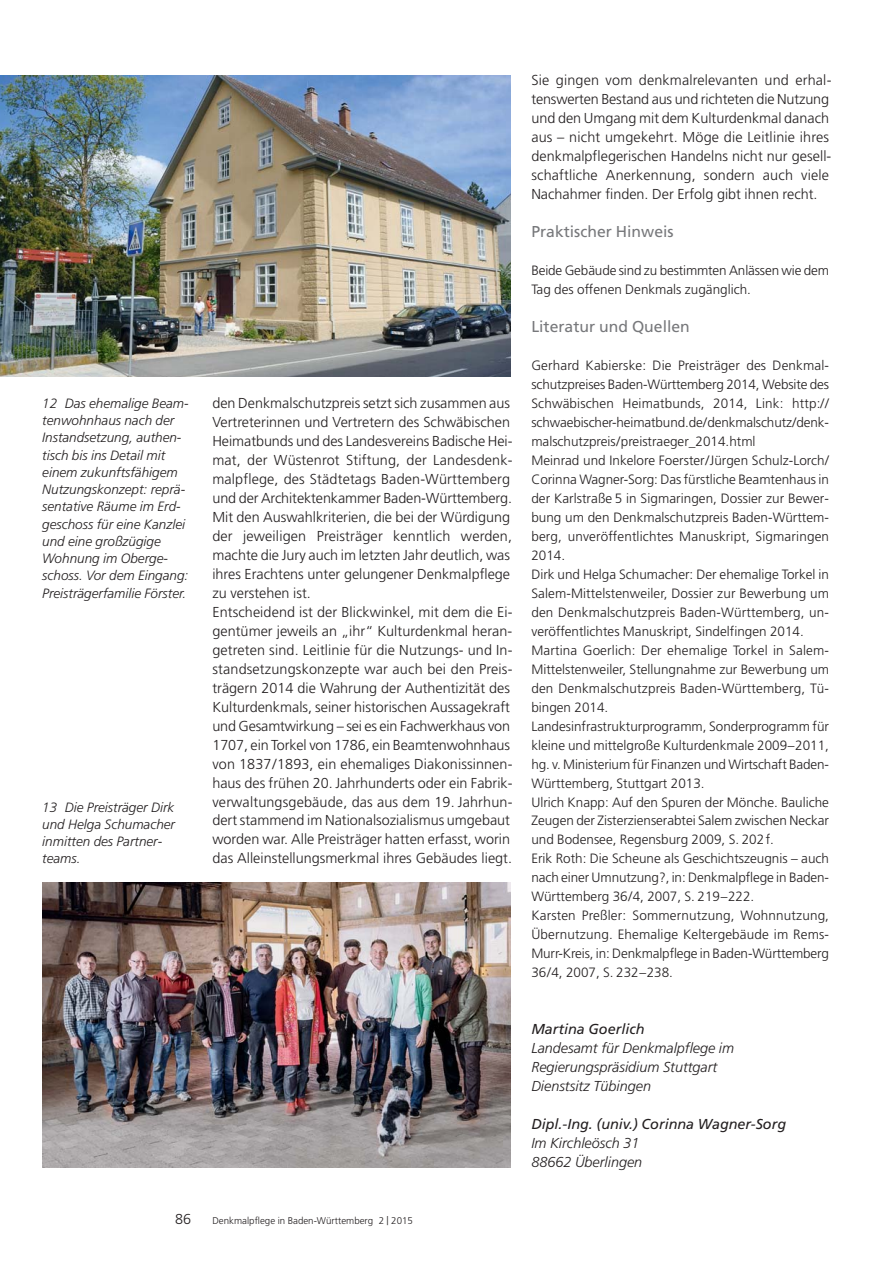
<style>
.page{position:relative;width:893px;height:1263px;background:#fff}
.page>*{position:absolute;margin:0;border:0;box-sizing:border-box;transform-origin:0 0}
.t1{font:15.75px "Frutiger";color:#77787b}
.t2{font:300 14.4px/19px "Frutiger";color:#231f20}
.t3{font:italic 300 14.4px/19px "Frutiger";color:#231f20}
.t4{font:italic 14.4px/19px "Frutiger";color:#231f20}
.t5{font:300 13.5px/19px "Frutiger";color:#231f20}
.t6{font:italic 300 13.5px/17.2px "Frutiger";color:#231f20}
.t7{font:300 9.75px "Frutiger";color:#231f20}
.s1{font-size:12px}
.s2{font-weight:400}
.s3{font-weight:300}
</style>
<div class="page">
<img style="left:42px;top:882px;width:468px;height:286px">
<img style="left:0;top:75px;width:510px;height:302px">
<p class="t6" style="left:42px;top:396px;width:148px">12 Das ehemalige Beam&shy;tenwohnhaus nach der<br>Instandsetzung, authen&shy;tisch bis ins Detail mit einem zukunftsfähigem<br>Nutzungskonzept: reprä&shy;sentative Räume im Erd&shy;geschoss für eine Kanzlei und eine großzügige<br>Wohnung im Oberge&shy;schoss. Vor dem Eingang:<br>Preisträgerfamilie Förster.</p>
<p class="t6" style="left:42px;top:799px;width:134px">13 Die Preisträger Dirk und Helga Schumacher inmitten des Partner&shy;teams.</p>
<p class="t2" style="left:175px;top:1211px;width:18px">86</p>
<p class="t2" style="left:212px;top:394px;width:302px">den Denkmalschutzpreis setzt sich zusammen aus Vertreterinnen und Vertretern des Schwäbischen Heimatbunds und des Landesvereins Badische Hei&shy;mat, der Wüstenrot Stiftung, der Landesdenk&shy;malpflege, des Städtetags Baden-Württemberg und der Architektenkammer Baden-Württemberg.<br>Mit den Auswahlkriterien, die bei der Würdigung der jeweiligen Preisträger kenntlich werden, machte die Jury auch im letzten Jahr deutlich, was ihres Erachtens unter gelungener Denkmalpflege zu verstehen ist.<br>Entscheidend ist der Blickwinkel, mit dem die Ei&shy;gentümer jeweils an „ihr“ Kulturdenkmal heran&shy;getreten sind. Leitlinie für die Nutzungs- und In&shy;standsetzungskonzepte war auch bei den Preis&shy;trägern 2014 die Wahrung der Authentizität des Kulturdenkmals, seiner historischen Aussagekraft und Gesamtwirkung – sei es ein Fachwerkhaus von 1707, ein Torkel von 1786, ein Beamtenwohnhaus von 1837/ 1893, ein ehemaliges Diakonissinnen&shy;haus des frühen 20. Jahrhunderts oder ein Fabrik&shy;verwaltungsgebäude, das aus dem 19. Jahrhun&shy;dert stammend im Nationalsozialismus umgebaut worden war. Alle Preisträger hatten erfasst, worin das Alleinstellungsmerkmal ihres Gebäudes liegt.</p>
<p class="t7" style="left:212px;top:1217px;width:202px">Denkmalpflege in Baden-Württemberg 2 <span class="s1">|</span> 2015</p>
<p class="t2" style="left:531px;top:72px;width:302px">Sie gingen vom denkmalrelevanten und erhal&shy;tenswerten Bestand aus und richteten die Nutzung und den Umgang mit dem Kulturdenkmal danach aus – nicht umgekehrt. Möge die Leitlinie ihres denkmalpflegerischen Handelns nicht nur gesell&shy;schaftliche Anerkennung, sondern auch viele Nachahmer finden. Der Erfolg gibt ihnen recht.</p>
<p class="t1" style="left:531px;top:225px;width:144px">Praktischer Hinweis</p>
<p class="t5" style="left:531px;top:262px;width:299px">Beide Gebäude sind zu bestimmten Anlässen wie dem<br>Tag des offenen Denkmals zugänglich.</p>
<p class="t1" style="left:531px;top:320px;width:160px">Literatur und Quellen</p>
<p class="t5" style="left:531px;top:357px;width:299px">Gerhard Kabierske: Die Preisträger des Denkmal&shy;schutzpreises Baden-Württemberg 2014, Website des Schwäbischen Heimatbunds, 2014, Link: http:// schwaebischer-heimatbund.de/ denkmalschutz/ denk&shy;malschutzpreis/ preistraeger_2014.html<br>Meinrad und Inkelore Foerster/ Jürgen Schulz-Lorch/ Corinna Wagner-Sorg: Das fürstliche Beamtenhaus in der Karlstraße 5 in Sigmaringen, Dossier zur Bewer&shy;bung um den Denkmalschutzpreis Baden-Württem&shy;berg, unveröffentlichtes Manuskript, Sigmaringen 2014.<br>Dirk und Helga Schumacher: Der ehemalige Torkel in Salem-Mittelstenweiler, Dossier zur Bewerbung um den Denkmalschutzpreis Baden-Württemberg, un&shy;veröffentlichtes Manuskript, Sindelfingen 2014.<br>Martina Goerlich: Der ehemalige Torkel in Salem-Mittelstenweiler, Stellungnahme zur Bewerbung um den Denkmalschutzpreis Baden-Württemberg, Tü&shy;bingen 2014.<br>Landesinfrastrukturprogramm, Sonderprogramm für kleine und mittelgroße Kulturdenkmale 2009– 2011, hg. v. Ministerium für Finanzen und Wirtschaft Baden-Württemberg, Stuttgart 2013.<br>Ulrich Knapp: Auf den Spuren der Mönche. Bauliche Zeugen der Zisterzienserabtei Salem zwischen Neckar und Bodensee, Regensburg 2009, S. 202f.<br>Erik Roth: Die Scheune als Geschichtszeugnis – auch nach einer Umnutzung?, in: Denkmalpflege in Baden-Württemberg 36/4, 2007, S. 219– 222.<br>Karsten Preßler: Sommernutzung, Wohnnutzung, Übernutzung. Ehemalige Keltergebäude im Rems-Murr-Kreis, in: Denkmalpflege in Baden-Württemberg 36/4, 2007, S. 232– 238.</p>
<p class="t3" style="left:531px;top:1021px;width:204px"><span class="s2">Martina Goerlich<br></span>Landesamt für Denkmalpflege im<br>Regierungspräsidium Stuttgart<br>Dienstsitz Tübingen</p>
<p class="t4" style="left:531px;top:1116px;width:256px">Dipl.-Ing. (univ.) Corinna Wagner-Sorg<br><span class="s3">Im Kirchleösch 31<br>88662 Überlingen</span></p>
</div>
